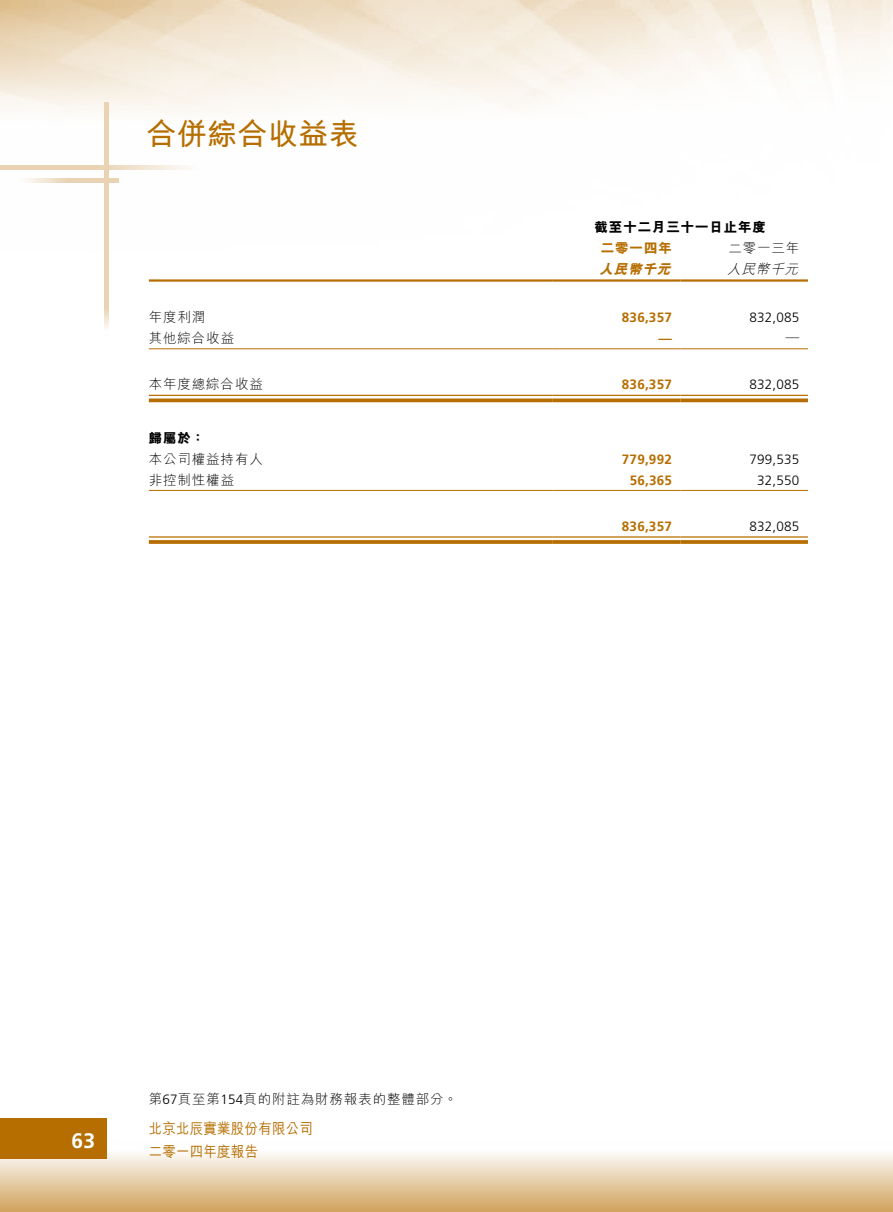
<style>
.page{position:relative;width:893px;height:1212px;background:#fff}
.page>*{position:absolute;margin:0;border:0;box-sizing:border-box;transform-origin:0 0}
.t1{font:700 30px "M Hei HK";letter-spacing:.015em;color:#b66e00}
.t2{font:700 21px "Frutiger LT Std";color:#fff}
.t3{font:500 15px "M Hei HK";letter-spacing:.015em;color:#b66e00;scale:.9 1}
.t4{font:300 13.5px "M Hei HK";letter-spacing:.065em;color:#000}
.t5{font:700 13.5px "Frutiger LT Std";letter-spacing:.015em;color:#b66e00}
.t6{font:300 13.5px "Frutiger LT Std";letter-spacing:.015em;color:#000}
.t7{font:800 13.5px "M Hei HK";letter-spacing:.065em;color:#000}
.t8{font:800 13.5px "M Hei HK";letter-spacing:.065em;color:#b66e00}
.t9{font:italic 300 13.5px "M Hei HK";color:#000}
.t10{font:italic 800 13.5px "M Hei HK";color:#b66e00}
.s1{font-family:"Frutiger LT Std"}
</style>
<div class="page">
<div style="left:0;top:1138px;width:893px;height:74px;background:linear-gradient(to bottom,#fff,#d1a561)"></div>
<div style="left:0;top:1118px;width:106px;height:41px;background:#b66e00"></div>
<svg style="left:0;top:166px;width:196px;height:4px"></svg>
<svg style="left:22px;top:179px;width:97px;height:4px"></svg>
<hr style="left:104px;top:102px;width:4px;height:235px;background:#e9d3b3">
<hr style="left:149px;top:279px;width:404px;height:3px;background:#b66e00">
<hr style="left:553px;top:279px;width:127px;height:3px;background:#b66e00">
<hr style="left:680px;top:279px;width:128px;height:3px;background:#b66e00">
<hr style="left:149px;top:348px;width:404px;height:1px;background:#b66e00">
<hr style="left:553px;top:348px;width:127px;height:1px;background:#b66e00">
<hr style="left:680px;top:348px;width:128px;height:1px;background:#b66e00">
<hr style="left:149px;top:395px;width:404px;height:1px;background:#b66e00">
<svg style="left:149px;top:398px;width:404px;height:4px;background:#bf8020"></svg>
<hr style="left:553px;top:395px;width:127px;height:1px;background:#b66e00">
<svg style="left:553px;top:398px;width:127px;height:4px"></svg>
<hr style="left:680px;top:395px;width:128px;height:1px;background:#b66e00">
<svg style="left:680px;top:398px;width:128px;height:4px"></svg>
<hr style="left:149px;top:490px;width:404px;height:1px;background:#b66e00">
<hr style="left:553px;top:490px;width:127px;height:1px;background:#b66e00">
<hr style="left:680px;top:490px;width:128px;height:1px;background:#b66e00">
<hr style="left:149px;top:536px;width:404px;height:2px;background:#b66e00">
<svg style="left:149px;top:540px;width:404px;height:4px;background:#ba760f"></svg>
<hr style="left:553px;top:536px;width:127px;height:2px;background:#b66e00">
<svg style="left:553px;top:540px;width:127px;height:4px"></svg>
<hr style="left:680px;top:536px;width:128px;height:2px;background:#b66e00">
<svg style="left:680px;top:540px;width:128px;height:4px"></svg>
<h1 class="t1" style="left:146px;top:112px;width:214px">合併綜合收益表</h1>
<p class="t4" style="left:149px;top:310px;width:58px">年度利潤</p>
<p class="t4" style="left:149px;top:331px;width:87px">其他綜合收益</p>
<p class="t4" style="left:149px;top:378px;width:116px">本年度總綜合收益</p>
<p class="t7" style="left:149px;top:431px;width:57px">歸屬於：</p>
<p class="t4" style="left:149px;top:452px;width:116px">本公司權益持有人</p>
<p class="t4" style="left:149px;top:473px;width:87px">非控制性權益</p>
<p class="t7" style="left:595px;top:220px;width:173px">截至十二月三十一日止年度</p>
<p class="t4" style="left:728px;top:241px;width:72px">二零一三年</p>
<p class="t8" style="left:601px;top:241px;width:72px">二零一四年</p>
<p class="t10" style="left:599px;top:262px;width:76px">人民幣千元</p>
<p class="t9" style="left:727px;top:262px;width:76px">人民幣千元</p>
<p class="t5" style="left:622px;top:309px;width:51px">836,357</p>
<p class="t6" style="left:749px;top:310px;width:51px">832,085</p>
<p class="t5" style="left:658px;top:330px;width:15px">—</p>
<p class="t4" style="left:786px;top:331px;width:15px">—</p>
<p class="t5" style="left:622px;top:377px;width:51px">836,357</p>
<p class="t6" style="left:749px;top:377px;width:51px">832,085</p>
<p class="t5" style="left:622px;top:451px;width:51px">779,992</p>
<p class="t6" style="left:749px;top:451px;width:51px">799,535</p>
<p class="t5" style="left:630px;top:472px;width:44px">56,365</p>
<p class="t6" style="left:757px;top:472px;width:44px">32,550</p>
<p class="t5" style="left:622px;top:518px;width:51px">836,357</p>
<p class="t6" style="left:749px;top:519px;width:51px">832,085</p>
<h2 class="t2" style="left:71px;top:1128px;width:25px">63</h2>
<p class="t4" style="left:149px;top:1092px;width:310px">第<span class="s1">67</span>頁至第<span class="s1">154</span>頁的附註為財務報表的整體部分。</p>
<p class="t3" style="left:149px;top:1118px;width:184px">北京北辰實業股份有限公司</p>
<p class="t3" style="left:149px;top:1140px;width:123px">二零一四年度報告</p>
</div>
